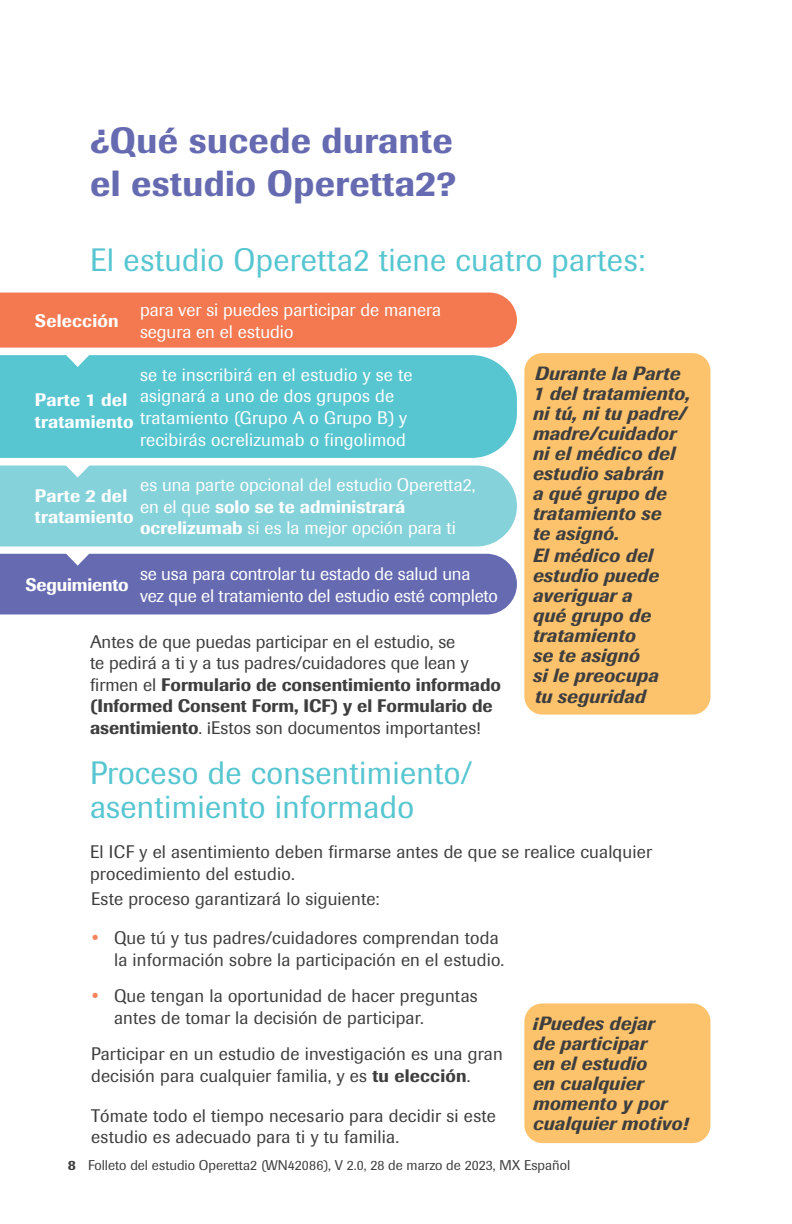
<style>
.page{position:relative;width:792px;height:1224px;background:#fff}
.page>*{position:absolute;margin:0;border:0;box-sizing:border-box;transform-origin:0 0}
.t1{font:500 36px/43.2px "Imago";letter-spacing:.01em;color:#666bb1}
.t2{font:32px/34px "Imago";letter-spacing:.01em;color:#57c6d1}
.t3{font:italic 500 19px/20px "Imago";letter-spacing:.01em;color:#3e3e3f}
.t4{font:18px/21.6px "Imago";letter-spacing:.01em;color:#3e3e3f}
.t5{font:18px/21.6px "Imago";color:#fff}
.t6{font:500 18px/21.6px "Imago";letter-spacing:.01em;color:#fff}
.t7{font:500 18px "Imago";letter-spacing:-.01em;color:#fff}
.t8{font:14px "Imago";color:#3e3e3f}
.s1{font-weight:500}
</style>
<div class="page">
<hr style="left:791px;top:0;width:1px;height:1224px;background:#fee1d2">
<div style="left:0;top:367px;width:517px;height:91px;background:#57c6d1"></div>
<div style="left:0;top:466px;width:517px;height:80px;background:#85d2da"></div>
<div style="left:524px;top:353px;width:186px;height:362px;background:#fdc36c;border-radius:18px"></div>
<div style="left:524px;top:1003px;width:186px;height:140px;background:#fdc36c;border-radius:18px"></div>
<svg style="left:0;top:293px;width:517px;height:74px;background:#dd9478"></svg>
<svg style="left:64px;top:465px;width:27px;height:13px"></svg>
<div style="left:0;top:553px;width:517px;height:61px;background:#666bb1"></div>
<h1 class="t1" style="left:90px;top:118px;width:368px">¿Qué sucede durante el estudio Operetta2?</h1>
<h2 class="t2" style="left:90px;top:243px;width:557px">El estudio Operetta2 tiene cuatro partes:</h2>
<p class="t5" style="left:140px;top:299px;width:303px">para ver si puedes participar de manera segura en el estudio</p>
<p class="t5" style="left:140px;top:364px;width:274px">se te inscribirá en el estudio y se te asignará a uno de dos grupos de tratamiento (Grupo A o Grupo B) y recibirás ocrelizumab o fingolimod</p>
<p class="t5" style="left:140px;top:474px;width:337px">es una parte opcional del estudio Operetta2, en el que <span class="s1">solo se te administrará ocrelizumab</span> si es la mejor opción para ti</p>
<p class="t5" style="left:140px;top:563px;width:359px">se usa para controlar tu estado de salud una vez que el tratamiento del estudio esté completo</p>
<p class="t6" style="left:35px;top:310px;width:85px">Selección</p>
<p class="t6" style="left:35px;top:389px;width:100px">Parte 1 del tratamiento</p>
<p class="t6" style="left:35px;top:484px;width:100px">Parte 2 del tratamiento</p>
<p class="t7" style="left:25px;top:573px;width:105px">Seguimiento</p>
<p class="t4" style="left:90px;top:631px;width:412px">Antes de que puedas participar en el estudio, se<br>te pedirá a ti y a tus padres/cuidadores que lean y firmen el <span class="s1">Formulario de consentimiento informado (Informed Consent Form, ICF) y el Formulario de asentimiento</span>. ¡Estos son documentos importantes!</p>
<p class="t3" style="left:533px;top:363px;width:159px">Durante la Parte<br>1 del tratamiento, ni tú, ni tu padre/ madre/cuidador ni el médico del estudio sabrán<br>a qué grupo de tratamiento se<br>te asignó.</p>
<p class="t3" style="left:533px;top:546px;width:128px">El médico del estudio puede averiguar a qué grupo de tratamiento se te asignó<br>si le preocupa tu seguridad</p>
<h2 class="t2" style="left:90px;top:757px;width:384px">Proceso de consentimiento/ asentimiento informado</h2>
<p class="t4" style="left:90px;top:841px;width:564px">El ICF y el asentimiento deben firmarse antes de que se realice cualquier procedimiento del estudio.</p>
<p class="t4" style="left:91px;top:888px;width:290px">Este proceso garantizará lo siguiente:</p>
<p class="t4" style="left:114px;top:927px;width:392px">Que tú y tus padres/cuidadores comprendan toda la información sobre la participación en el estudio.</p>
<p class="t4" style="left:114px;top:985px;width:365px">Que tengan la oportunidad de hacer preguntas antes de tomar la decisión de participar.</p>
<p class="t4" style="left:91px;top:1043px;width:413px">Participar en un estudio de investigación es una gran decisión para cualquier familia, y es <span class="s1">tu elección</span>.</p>
<p class="t4" style="left:91px;top:1105px;width:406px">Tómate todo el tiempo necesario para decidir si este estudio es adecuado para ti y tu familia.</p>
<p class="t8" style="left:68px;top:1156px;width:504px"><span class="s1">8</span> Folleto del estudio Operetta2 (WN42086), V 2.0, 28 de marzo de 2023, MX Español</p>
<p class="t3" style="left:533px;top:1014px;width:157px">¡Puedes dejar<br>de participar<br>en el estudio<br>en cualquier momento y por cualquier motivo!</p>
</div>
